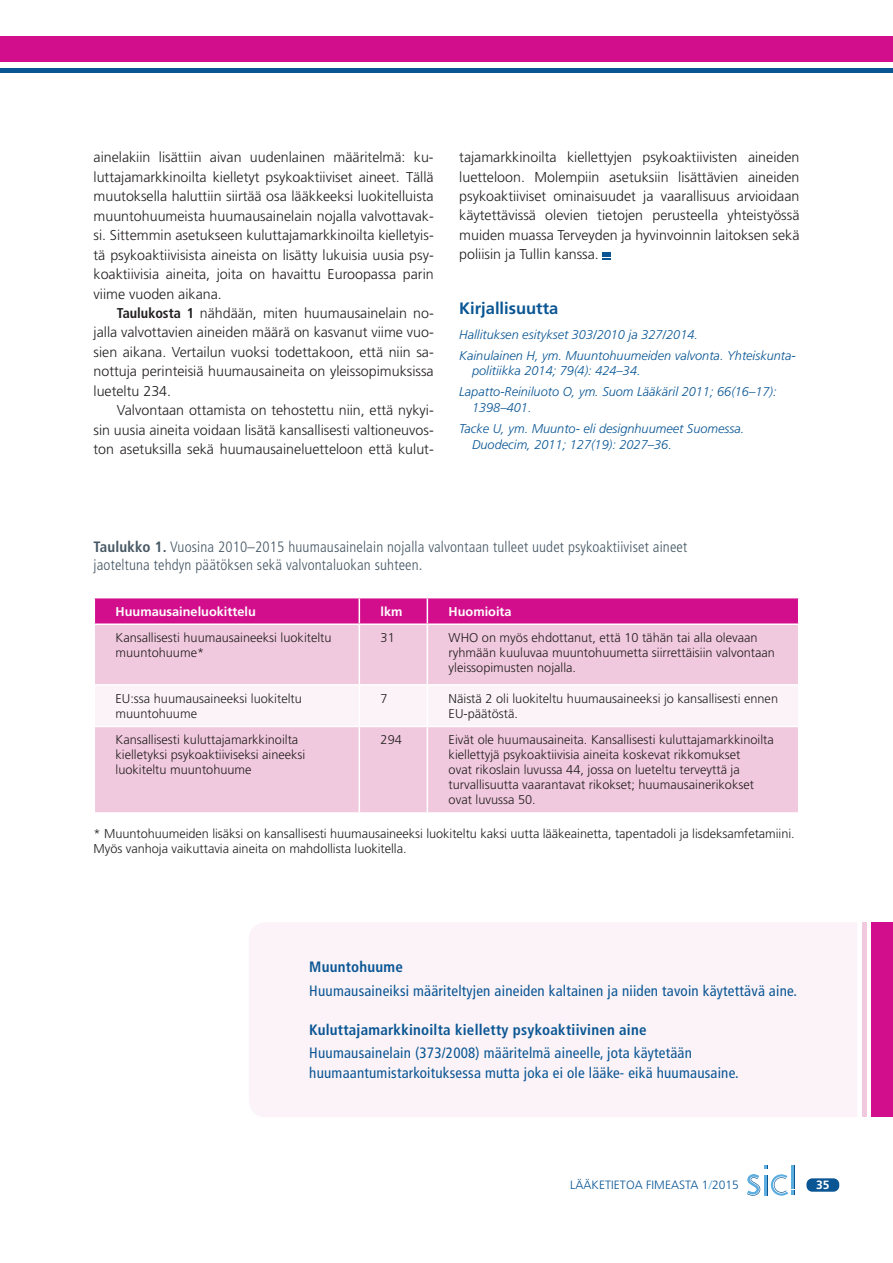
<style>
.page{position:relative;width:893px;height:1263px;background:#fff}
.page>*{position:absolute;margin:0;border:0;box-sizing:border-box;transform-origin:0 0}
.t1{font:700 16.5px "Frutiger";color:#0a5694}
.t2{font:condensed 15px/19.5px "Frutiger";letter-spacing:.015em;color:#0a5694}
.t3{font:300 condensed 15px/18px "Frutiger";letter-spacing:.01em;color:#475865}
.t4{font:700 condensed 15px "Frutiger";letter-spacing:.015em;color:#0a5694}
.t5{font:300 14.25px/19.5px "Frutiger";color:#231f20;text-align:justify}
.t6{font:300 12.75px/15px "Frutiger";color:#231f20}
.t7{font:italic 300 12.75px/20.9px "Frutiger";color:#0a5694}
.t8{font:700 12.75px "Frutiger";color:#fff}
.t9{font:300 12px "Frutiger";letter-spacing:.005em;color:#0a5694}
.t10{font:700 12px "Frutiger";color:#fff}
.s1{font-weight:700;font-stretch:condensed}
.s2{font-weight:700}
.s3{color:#5daee0}
</style>
<div class="page">
<div style="left:806px;top:1178px;width:33px;height:14px;background:#0a5694;border-radius:6px"></div>
<svg style="left:747px;top:1165px;width:48px;height:31px"></svg>
<div style="left:603px;top:252px;width:8px;height:5px;background:#0a5694"></div>
<svg style="left:603px;top:258px;width:8px;height:2px"></svg>
<div style="left:95px;top:625px;width:703px;height:187px;background:#f1c9de"></div>
<div style="left:95px;top:686px;width:703px;height:40px;background:#fbf3f7"></div>
<div style="left:94px;top:598px;width:705px;height:25px;background:#d20e8c"></div>
<hr style="left:358px;top:625px;width:2px;height:59px;background:#fff">
<hr style="left:426px;top:625px;width:2px;height:59px;background:#fff">
<hr style="left:94px;top:684px;width:265px;height:2px;background:#fff">
<hr style="left:359px;top:684px;width:68px;height:2px;background:#fff">
<hr style="left:358px;top:686px;width:2px;height:40px;background:#fff">
<hr style="left:427px;top:684px;width:372px;height:2px;background:#fff">
<hr style="left:426px;top:686px;width:2px;height:40px;background:#fff">
<hr style="left:94px;top:726px;width:265px;height:1px;background:#fff">
<hr style="left:359px;top:726px;width:68px;height:1px;background:#fff">
<hr style="left:358px;top:727px;width:2px;height:85px;background:#fff">
<hr style="left:427px;top:726px;width:372px;height:1px;background:#fff">
<hr style="left:426px;top:727px;width:2px;height:85px;background:#fff">
<div style="left:0;top:36px;width:892px;height:26px;background:#d20e8c"></div>
<hr style="left:0;top:68px;width:892px;height:4px;background:#0a5694">
<div style="left:249px;top:923px;width:608px;height:194px;background:#fbf3f7"></div>
<div style="left:871px;top:922px;width:21px;height:195px;background:#d20e8c"></div>
<hr style="left:862px;top:922px;width:4px;height:195px;background:#f1c9de">
<p class="t5" style="left:94px;top:149px;width:342px">ainelakiin lisättiin aivan uudenlainen määritelmä: ku&shy;luttajamarkkinoilta kielletyt psykoaktiiviset aineet. Tällä muutoksella haluttiin siirtää osa lääkkeeksi luokitelluista muuntohuumeista huumausainelain nojalla valvottavak&shy;si. Sittemmin asetukseen kuluttajamarkkinoilta kielletyis&shy;tä psykoaktiivisista aineista on lisätty lukuisia uusia psy&shy;koaktiivisia aineita, joita on havaittu Euroopassa parin viime vuoden aikana.</p>
<p class="t5" style="left:94px;top:304px;width:342px;text-indent:23px"><span class="s1">Taulukosta 1</span> nähdään, miten huumausainelain no&shy;jalla valvottavien aineiden määrä on kasvanut viime vuo&shy;sien aikana. Vertailun vuoksi todettakoon, että niin sa&shy;nottuja perinteisiä huumausaineita on yleissopimuksissa lueteltu 234.</p>
<p class="t5" style="left:94px;top:402px;width:342px;text-indent:23px">Valvontaan ottamista on tehostettu niin, että nykyi&shy;sin uusia aineita voidaan lisätä kansallisesti valtioneuvos&shy;ton asetuksilla sekä huumausaineluetteloon että kulut-</p>
<p class="t5" style="left:459px;top:148px;width:342px">tajamarkkinoilta kiellettyjen psykoaktiivisten aineiden luetteloon. Molempiin asetuksiin lisättävien aineiden psykoaktiiviset ominaisuudet ja vaarallisuus arvioidaan käytettävissä olevien tietojen perusteella yhteistyössä muiden muassa Terveyden ja hyvinvoinnin laitoksen sekä poliisin ja Tullin kanssa.</p>
<p class="t1" style="left:459px;top:301px;width:100px">Kirjallisuutta</p>
<p class="t7" style="left:459px;top:325px;width:338px">Hallituksen esitykset 303/2010 ja 327/2014.<br>Kainulainen H, ym. Muuntohuumeiden valvonta. Yhteiskunta-</p>
<p class="t7" style="left:459px;top:362px;width:319px;text-indent:13px">politiikka 2014; 79(4): 424–34.<br>Lapatto-Reiniluoto O, ym. Suom Lääkäril 2011; 66(16–17):</p>
<p class="t7" style="left:459px;top:398px;width:286px;text-indent:13px">1398–401.<br>Tacke U, ym. Muunto- eli designhuumeet Suomessa.</p>
<p class="t7" style="left:472px;top:435px;width:201px">Duodecim, 2011; 127(19): 2027–36.</p>
<p class="t3" style="left:94px;top:539px;width:595px"><span class="s2">Taulukko 1.</span> Vuosina 2010–2015 huumausainelain nojalla valvontaan tulleet uudet psykoaktiiviset aineet jaoteltuna tehdyn päätöksen sekä valvontaluokan suhteen.</p>
<p class="t8" style="left:116px;top:606px;width:142px">Huumausaineluokittelu</p>
<p class="t8" style="left:380px;top:606px;width:23px">lkm</p>
<p class="t8" style="left:448px;top:606px;width:65px">Huomioita</p>
<p class="t6" style="left:116px;top:631px;width:217px">Kansallisesti huumausaineeksi luokiteltu muuntohuume*</p>
<p class="t6" style="left:380px;top:631px;width:16px">31</p>
<p class="t6" style="left:448px;top:631px;width:328px">WHO on myös ehdottanut, että 10 tähän tai alla olevaan ryhmään kuuluvaa muuntohuumetta siirrettäisiin valvontaan yleissopimusten nojalla.</p>
<p class="t6" style="left:116px;top:692px;width:188px">EU:ssa huumausaineeksi luokiteltu muuntohuume</p>
<p class="t6" style="left:380px;top:692px;width:9px">7</p>
<p class="t6" style="left:448px;top:692px;width:331px">Näistä 2 oli luokiteltu huumausaineeksi jo kansallisesti ennen<br>EU-päätöstä.</p>
<p class="t6" style="left:116px;top:734px;width:191px">Kansallisesti kuluttajamarkkinoilta kielletyksi psykoaktiiviseksi aineeksi luokiteltu muuntohuume</p>
<p class="t6" style="left:380px;top:734px;width:23px">294</p>
<p class="t6" style="left:448px;top:734px;width:326px">Eivät ole huumausaineita. Kansallisesti kuluttajamarkkinoilta kiellettyjä psykoaktiivisia aineita koskevat rikkomukset<br>ovat rikoslain luvussa 44, jossa on lueteltu terveyttä ja turvallisuutta vaarantavat rikokset; huumausainerikokset ovat luvussa 50.</p>
<p class="t6" style="left:94px;top:827px;width:702px">* Muuntohuumeiden lisäksi on kansallisesti huumausaineeksi luokiteltu kaksi uutta lääkeainetta, tapentadoli ja lisdeks amfetamiini.<br>Myös vanhoja vaikuttavia aineita on mahdollista luokitella.</p>
<p class="t4" style="left:309px;top:961px;width:95px">Muuntohuume</p>
<p class="t2" style="left:309px;top:982px;width:489px">Huumausaineiksi määriteltyjen aineiden kaltainen ja niiden tavoin käytettävä aine.</p>
<p class="t4" style="left:309px;top:1023px;width:339px">Kuluttajamarkkinoilta kielletty psykoaktiivinen aine</p>
<p class="t2" style="left:309px;top:1045px;width:431px">Huumausainelain (373/2008) määritelmä aineelle, jota käytetään huumaantumistarkoituksessa mutta joka ei ole lääke- eikä huumausaine.</p>
<p class="t9" style="left:570px;top:1180px;width:170px">LÄÄKETIETOA FIMEASTA 1<span class="s3">/</span>2015</p>
<p class="t10" style="left:816px;top:1180px;width:15px">35</p>
</div>
